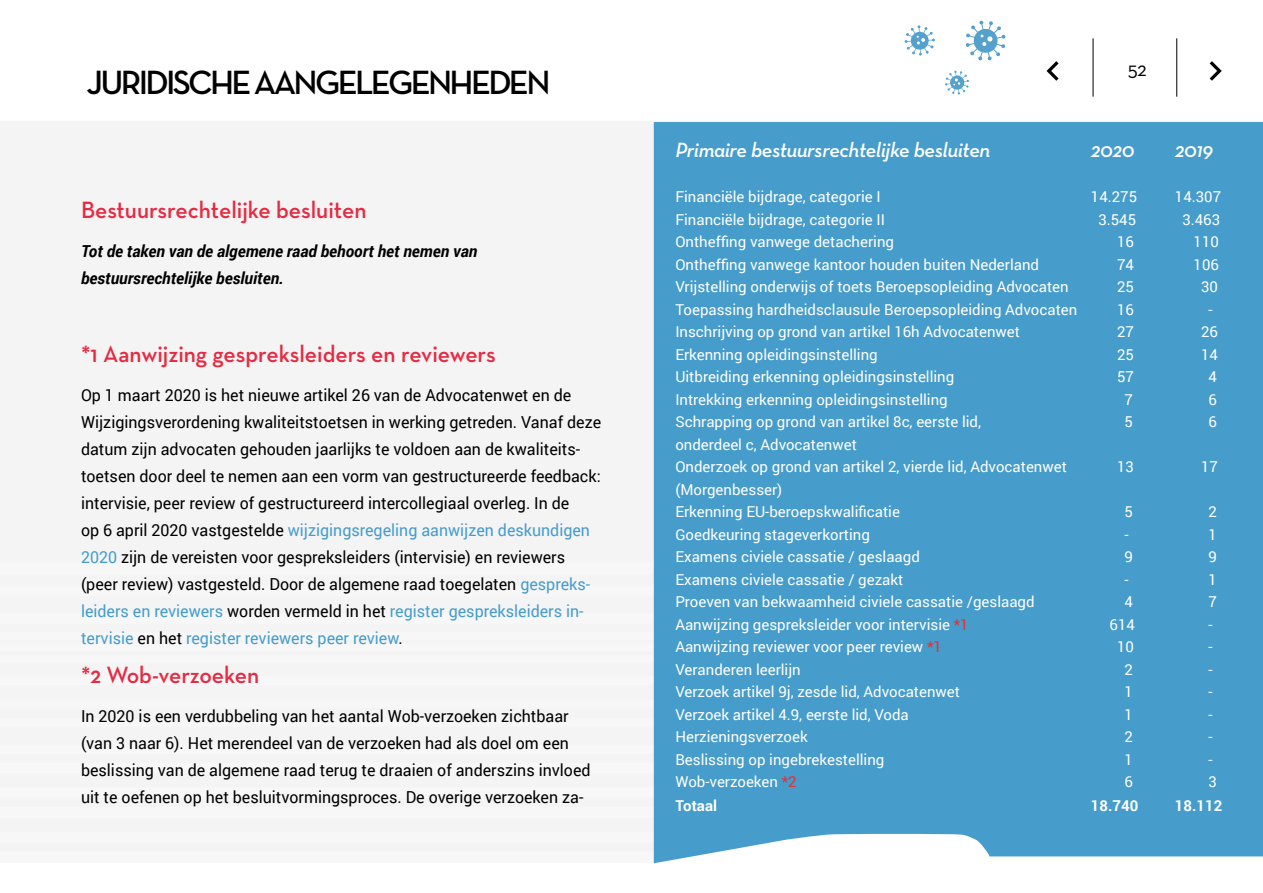
<style>
.page{position:relative;width:1263px;height:893px;background:#fff}
.page>*{position:absolute;margin:0;border:0;box-sizing:border-box;transform-origin:0 0}
.t1{font:600 34.2px "Neutra Text";letter-spacing:-.08em;color:#000}
.t2{font:600 24px "Neutra Text";color:#e52b43}
.t3{font:italic 600 21px "Neutra Text";letter-spacing:-.02em;color:#fff}
.t4{font:20.55px "Neutra Text";color:#000}
.t5{font:16.5px/27px "Roboto";color:#000}
.t6{font:italic 700 16.5px/27px "Roboto";color:#000}
.t7{font:15px/22.5px "Roboto";color:#fff}
.t8{font:700 15px "Roboto";color:#fff}
.s1{color:#469ccb}
.s2{color:#e53138}
</style>
<div class="page">
<div style="left:0;top:121px;width:1263px;height:81px;background:#f4f4f4"></div>
<div style="left:0;top:202px;width:654px;height:661px;background:#f4f4f4"></div>
<svg style="left:1046px;top:61px;width:13px;height:20px"></svg>
<svg style="left:1209px;top:61px;width:13px;height:20px"></svg>
<hr style="left:1093px;top:38px;width:1px;height:59px;background:#000">
<hr style="left:1176px;top:38px;width:1px;height:59px;background:#000">
<svg style="left:904px;top:25px;width:31px;height:31px"></svg>
<svg style="left:965px;top:20px;width:41px;height:41px"></svg>
<svg style="left:945px;top:71px;width:24px;height:24px"></svg>
<div style="left:654px;top:122px;width:609px;height:741px;background:#469ccb"></div>
<h1 class="t1" style="left:86px;top:61px;width:466px">JURIDISCHE AANGELEGENHEDEN</h1>
<h2 class="t2" style="left:81px;top:195px;width:287px">Bestuursrechtelijke besluiten</h2>
<p class="t6" style="left:81px;top:237px;width:398px">Tot de taken van de algemene raad behoort het nemen van bestuursrechtelijke besluiten.</p>
<h2 class="t2" style="left:81px;top:339px;width:416px">*1 Aanwijzing gespreksleiders en reviewers</h2>
<p class="t5" style="left:81px;top:381px;width:522px">Op 1 maart 2020 is het nieuwe artikel 26 van de Advocatenwet en de Wijzigingsverordening kwaliteitstoetsen in werking getreden. Vanaf deze datum zijn advocaten gehouden jaarlijks te voldoen aan de kwaliteits&shy;toetsen door deel te nemen aan een vorm van gestructureerde feedback: intervisie, peer review of gestructureerd intercollegiaal overleg. In de<br>op 6 april 2020 vastgestelde <span class="s1">wijzigingsregeling aanwijzen deskundigen 2020</span> zijn de vereisten voor gespreksleiders (intervisie) en reviewers (peer review) vastgesteld. Door de algemene raad toegelaten <span class="s1">gespreks&shy;leiders en reviewers</span> worden vermeld in het <span class="s1">register gespreksleiders in&shy;tervisie</span> en het <span class="s1">register reviewers peer review</span>.</p>
<h2 class="t2" style="left:81px;top:660px;width:180px">*2 Wob-verzoeken</h2>
<p class="t5" style="left:81px;top:702px;width:511px">In 2020 is een verdubbeling van het aantal Wob-verzoeken zichtbaar (van 3 naar 6). Het merendeel van de verzoeken had als doel om een beslissing van de algemene raad terug te draaien of anderszins invloed uit te oefenen op het besluitvormingsproces. De overige verzoeken za-</p>
<h3 class="t4" style="left:1128px;top:56px;width:21px">52</h3>
<h3 class="t3" style="left:675px;top:136px;width:316px">Primaire bestuursrechtelijke besluiten</h3>
<h3 class="t3" style="left:1091px;top:136px;width:45px">2020</h3>
<h3 class="t3" style="left:1175px;top:136px;width:40px">2019</h3>
<p class="t7" style="left:675px;top:185px;width:207px">Financiële bijdrage, categorie I</p>
<p class="t7" style="left:1091px;top:185px;width:48px">14.275</p>
<p class="t7" style="left:1175px;top:185px;width:48px">14.307</p>
<p class="t7" style="left:675px;top:208px;width:211px">Financiële bijdrage, categorie II</p>
<p class="t7" style="left:1098px;top:208px;width:39px">3.545</p>
<p class="t7" style="left:1182px;top:208px;width:39px">3.463</p>
<p class="t7" style="left:675px;top:230px;width:220px">Ontheffing vanwege detachering</p>
<p class="t7" style="left:1117px;top:230px;width:18px">16</p>
<p class="t7" style="left:1193px;top:230px;width:27px">110</p>
<p class="t7" style="left:675px;top:253px;width:365px">Ontheffing vanwege kantoor houden buiten Nederland</p>
<p class="t7" style="left:1117px;top:253px;width:18px">74</p>
<p class="t7" style="left:1193px;top:253px;width:27px">106</p>
<p class="t7" style="left:675px;top:275px;width:395px">Vrijstelling onderwijs of toets Beroepsopleiding Advocaten</p>
<p class="t7" style="left:1117px;top:275px;width:18px">25</p>
<p class="t7" style="left:1201px;top:275px;width:18px">30</p>
<p class="t7" style="left:675px;top:298px;width:403px">Toepassing hardheidsclausule Beroepsopleiding Advocaten</p>
<p class="t7" style="left:1117px;top:298px;width:18px">16</p>
<p class="t7" style="left:1208px;top:298px;width:6px">-</p>
<p class="t7" style="left:675px;top:320px;width:346px">Inschrijving op grond van artikel 16h Advocatenwet</p>
<p class="t7" style="left:1117px;top:320px;width:18px">27</p>
<p class="t7" style="left:1201px;top:320px;width:18px">26</p>
<p class="t7" style="left:675px;top:343px;width:204px">Erkenning opleidingsinstelling</p>
<p class="t7" style="left:1117px;top:343px;width:18px">25</p>
<p class="t7" style="left:1201px;top:343px;width:18px">14</p>
<p class="t7" style="left:675px;top:365px;width:280px">Uitbreiding erkenning opleidingsinstelling</p>
<p class="t7" style="left:1117px;top:365px;width:18px">57</p>
<p class="t7" style="left:1208px;top:365px;width:10px">4</p>
<p class="t7" style="left:675px;top:388px;width:274px">Intrekking erkenning opleidingsinstelling</p>
<p class="t7" style="left:1124px;top:388px;width:10px">7</p>
<p class="t7" style="left:1208px;top:388px;width:10px">6</p>
<p class="t7" style="left:675px;top:410px;width:307px">Schrapping op grond van artikel 8c, eerste lid,</p>
<p class="t7" style="left:1124px;top:410px;width:10px">5</p>
<p class="t7" style="left:1208px;top:410px;width:10px">6</p>
<p class="t7" style="left:675px;top:433px;width:393px">onderdeel c, Advocatenwet<br>Onderzoek op grond van artikel 2, vierde lid, Advocatenwet</p>
<p class="t7" style="left:1117px;top:455px;width:18px">13</p>
<p class="t7" style="left:1201px;top:455px;width:18px">17</p>
<p class="t7" style="left:675px;top:478px;width:226px">(Morgenbesser)<br>Erkenning EU-beroepskwalificatie</p>
<p class="t7" style="left:1124px;top:500px;width:10px">5</p>
<p class="t7" style="left:1208px;top:500px;width:10px">2</p>
<p class="t7" style="left:675px;top:523px;width:196px">Goedkeuring stageverkorting</p>
<p class="t7" style="left:1124px;top:523px;width:6px">-</p>
<p class="t7" style="left:1208px;top:523px;width:10px">1</p>
<p class="t7" style="left:675px;top:545px;width:246px">Examens civiele cassatie / geslaagd</p>
<p class="t7" style="left:1124px;top:545px;width:10px">9</p>
<p class="t7" style="left:1208px;top:545px;width:10px">9</p>
<p class="t7" style="left:675px;top:568px;width:230px">Examens civiele cassatie / gezakt</p>
<p class="t7" style="left:1124px;top:568px;width:6px">-</p>
<p class="t7" style="left:1208px;top:568px;width:10px">1</p>
<p class="t7" style="left:675px;top:590px;width:361px">Proeven van bekwaamheid civiele cassatie /geslaagd</p>
<p class="t7" style="left:1124px;top:590px;width:10px">4</p>
<p class="t7" style="left:1208px;top:590px;width:10px">7</p>
<p class="t7" style="left:675px;top:613px;width:295px">Aanwijzing gespreksleider voor intervisie <span class="s2">*1</span></p>
<p class="t7" style="left:1109px;top:613px;width:27px">614</p>
<p class="t7" style="left:1208px;top:613px;width:6px">-</p>
<p class="t7" style="left:675px;top:635px;width:268px">Aanwijzing reviewer voor peer review <span class="s2">*1</span></p>
<p class="t7" style="left:1117px;top:635px;width:18px">10</p>
<p class="t7" style="left:1208px;top:635px;width:6px">-</p>
<p class="t7" style="left:675px;top:658px;width:127px">Veranderen leerlijn</p>
<p class="t7" style="left:1124px;top:658px;width:10px">2</p>
<p class="t7" style="left:1208px;top:658px;width:6px">-</p>
<p class="t7" style="left:675px;top:680px;width:286px">Verzoek artikel 9j, zesde lid, Advocatenwet</p>
<p class="t7" style="left:1124px;top:680px;width:10px">1</p>
<p class="t7" style="left:1208px;top:680px;width:6px">-</p>
<p class="t7" style="left:675px;top:703px;width:235px">Verzoek artikel 4.9, eerste lid, Voda</p>
<p class="t7" style="left:1124px;top:703px;width:10px">1</p>
<p class="t7" style="left:1208px;top:703px;width:6px">-</p>
<p class="t7" style="left:675px;top:725px;width:134px">Herzieningsverzoek</p>
<p class="t7" style="left:1124px;top:725px;width:10px">2</p>
<p class="t7" style="left:1208px;top:725px;width:6px">-</p>
<p class="t7" style="left:675px;top:748px;width:211px">Beslissing op ingebrekestelling</p>
<p class="t7" style="left:1124px;top:748px;width:10px">1</p>
<p class="t7" style="left:1208px;top:748px;width:6px">-</p>
<p class="t7" style="left:675px;top:770px;width:123px">Wob-verzoeken <span class="s2">*2</span></p>
<p class="t7" style="left:1124px;top:770px;width:10px">6</p>
<p class="t7" style="left:1208px;top:770px;width:10px">3</p>
<p class="t8" style="left:675px;top:795px;width:43px">Totaal</p>
<p class="t8" style="left:1091px;top:795px;width:49px">18.740</p>
<p class="t8" style="left:1175px;top:795px;width:49px">18.112</p>
</div>
